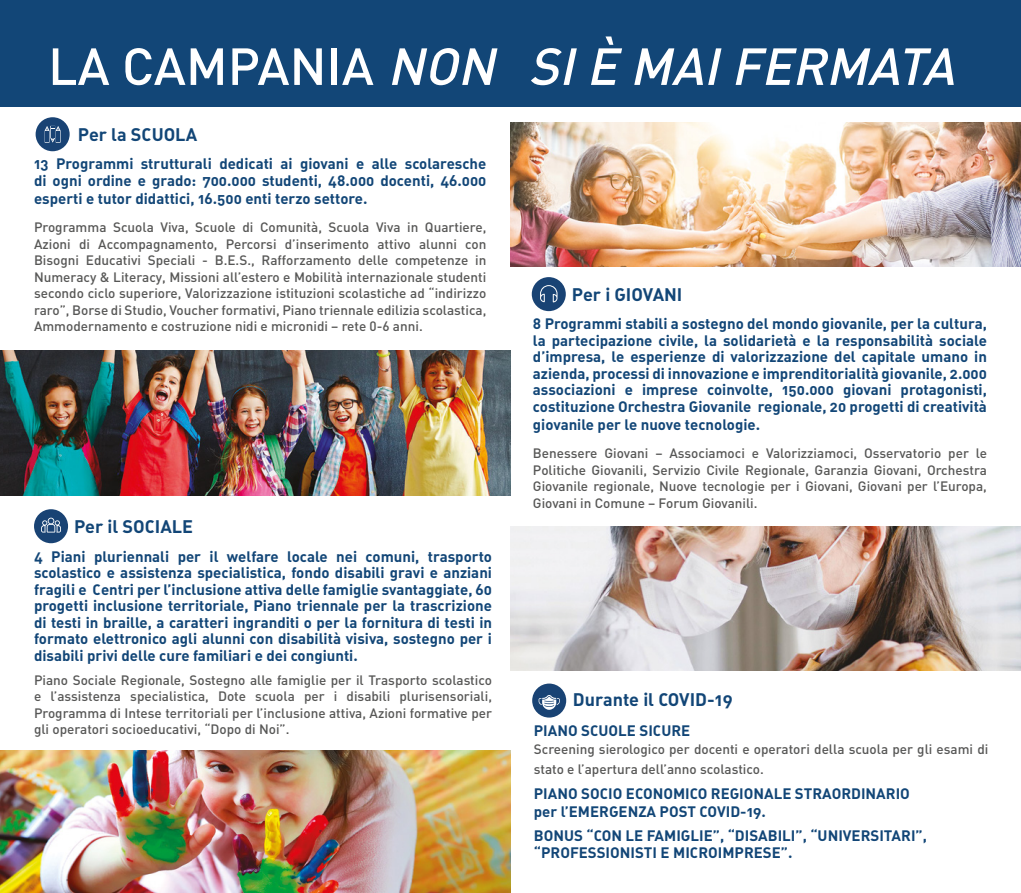
<style>
.page{position:relative;width:1021px;height:893px;background:#fff}
.page>*{position:absolute;margin:0;border:0;box-sizing:border-box;transform-origin:0 0}
.t1{font:italic 500 51.3px "DIN";color:#fff}
.t2{font:18px "DIN Bold Alternate";color:#124677}
.t3{font:15px/16.5px "DIN Bold Alternate";color:#124677}
.t4{font:500 13.5px/16.5px "DIN";color:#575756;text-align:justify}
.s1{font-style:normal}
</style>
<div class="page">
<div style="left:0;top:0;width:1020px;height:107px;background:#124677"></div>
<svg style="left:36px;top:117px;width:34px;height:34px"></svg>
<img style="left:0;top:350px;width:510px;height:145px">
<img style="left:0;top:750px;width:510px;height:143px">
<svg style="left:34px;top:509px;width:34px;height:34px"></svg>
<img style="left:510px;top:123px;width:510px;height:143px">
<img style="left:510px;top:527px;width:510px;height:144px">
<svg style="left:531px;top:277px;width:35px;height:34px"></svg>
<svg style="left:532px;top:684px;width:34px;height:34px"></svg>
<h1 class="t1" style="left:48px;top:34px;width:920px"><span class="s1">L A C A M PA N I A</span> NON SIÈ MAIFERMATA</h1>
<p class="t2" style="left:78px;top:122px;width:121px">Per la SCUOLA</p>
<p class="t3" style="left:34px;top:155px;width:454px">13 Programmi strutturali dedicati ai giovani e alle scolaresche di ogni ordine e grado: 700.000 studenti, 48.000 docenti, 46.000</p>
<p class="t3" style="left:34px;top:189px;width:335px">esperti e tutor didattici, 16.500 enti terzo settore.</p>
<p class="t4" style="left:34px;top:219px;width:454px">Programma Scuola Viva, Scuole di Comunità, Scuola Viva in Quartiere, Azioni di Accompagnamento, Percorsi d’inserimento attivo alunni con Bisogni Educativi Speciali - B.E.S., Rafforzamento delle competenze in Numeracy &amp; Literacy, Missioni all’estero e Mobilità internazionale studenti secondo ciclo superiore, Valorizzazione istituzioni scolastiche ad “indirizzo raro”, Borse di Studio, Voucher formativi, Piano triennale edilizia scolastica, Ammodernamento e costruzione nidi e micronidi – rete 0-6 anni.</p>
<p class="t2" style="left:74px;top:515px;width:120px">Per il SOCIALE</p>
<p class="t3" style="left:34px;top:547px;width:459px;text-align:justify">4 Piani pluriennali per il welfare locale nei comuni, trasporto scolastico e assistenza specialistica, fondo disabili gravi e anziani fragili e Centri per l’inclusione attiva delle famiglie svantaggiate, 60 progetti inclusione territoriale, Piano triennale per la trascrizione di testi in braille, a caratteri ingranditi o per la fornitura di testi in formato elettronico agli alunni con disabilità visiva, sostegno per i disabili privi delle cure familiari e dei congiunti.</p>
<p class="t4" style="left:34px;top:671px;width:459px">Piano Sociale Regionale, Sostegno alle famiglie per il Trasporto scolastico e l’assistenza specialistica, Dote scuola per i disabili plurisensoriali, Programma di Intese territoriali per l’inclusione attiva, Azioni formative per gli operatori socioeducativi, “Dopo di Noi”.</p>
<p class="t2" style="left:572px;top:283px;width:112px">Per i GIOVANI</p>
<p class="t3" style="left:533px;top:315px;width:455px;text-align:justify">8 Programmi stabili a sostegno del mondo giovanile, per la cultura, la partecipazione civile, la solidarietà e la responsabilità sociale d’impresa, le esperienze di valorizzazione del capitale umano in azienda, processi di innovazione e imprenditorialità giovanile, 2.000 associazioni e imprese coinvolte, 150.000 giovani protagonisti, costituzione Orchestra Giovanile regionale, 20 progetti di creatività</p>
<p class="t3" style="left:533px;top:415px;width:229px">giovanile per le nuove tecnologie.</p>
<p class="t4" style="left:533px;top:445px;width:455px">Benessere Giovani – Associamoci e Valorizziamoci, Osservatorio per le Politiche Giovanili, Servizio Civile Regionale, Garanzia Giovani, Orchestra Giovanile regionale, Nuove tecnologie per i Giovani, Giovani per l’Europa, Giovani in Comune – Forum Giovanili.</p>
<p class="t2" style="left:573px;top:688px;width:161px">Durante il COVID-19</p>
<p class="t3" style="left:534px;top:722px;width:158px">PIANO SCUOLE SICURE</p>
<p class="t4" style="left:534px;top:739px;width:456px;line-height:19.5px">Screening sierologico per docenti e operatori della scuola per gli esami di stato e l’apertura dell’anno scolastico.</p>
<p class="t3" style="left:534px;top:784px;width:377px;line-height:18px">PIANO SOCIO ECONOMICO REGIONALE STRAORDINARIO per l’EMERGENZA POST COVID-19.</p>
<p class="t3" style="left:534px;top:827px;width:394px">BONUS “CON LE FAMIGLIE”, “DISABILI”, “UNIVERSITARI”, “PROFESSIONISTI E MICROIMPRESE”.</p>
</div>
